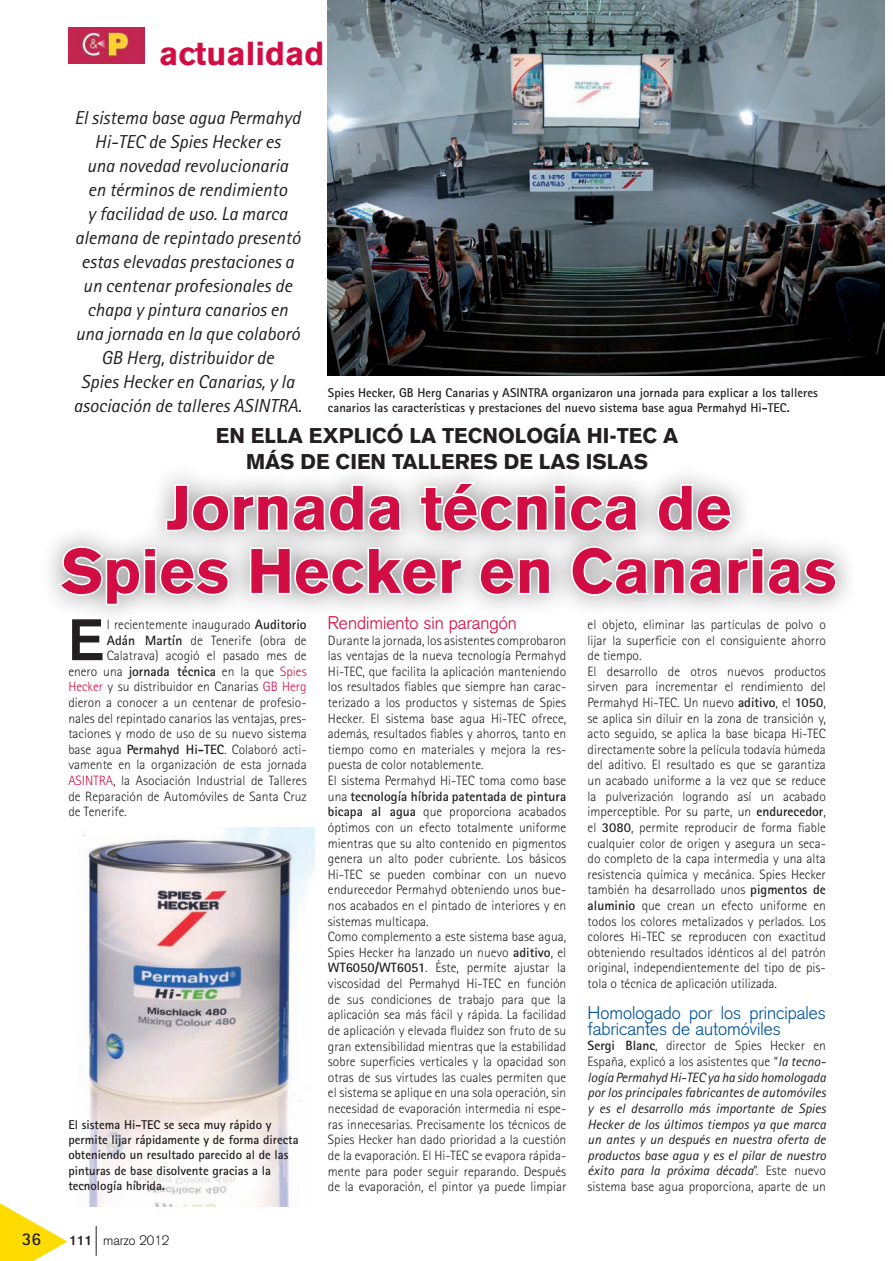
<style>
.page{position:relative;width:893px;height:1261px;background:#fff}
.page>*{position:absolute;margin:0;border:0;box-sizing:border-box;transform-origin:0 0}
.t1{font:900 61.65px/63.2px "Akzidenz Grotesk";color:#d20d44;text-align:center}
.t2{font:700 57.3px "Akzidenz Grotesk";color:#231f20}
.t3{font:700 33px "Akzidenz Grotesk BE";color:#d20d44}
.t4{font:900 21px/25.2px "Akzidenz Grotesk";color:#231f20;text-align:center}
.t5{font:italic 18.75px/24px "Rotis Sans Serif";color:#231f20;text-align:center}
.t6{font:300 18px/15.6px "Akzidenz Grotesk";color:#01529a}
.t7{font:300 18px "Akzidenz Grotesk";color:#d20d44}
.t8{font:700 18px "Rotis Sans Serif";color:#231f20}
.t9{font:300 13.5px/15.6px "Rotis Sans Serif";color:#231f20}
.t10{font:italic 13.5px/15.6px "Rotis Sans Serif";color:#231f20;text-align:justify}
.t11{font:300 13.5px "Akzidenz Grotesk";color:#231f20}
.t12{font:700 12.75px/15.3px "Rotis Sans Serif";color:#231f20}
.s1{font-weight:700}
.s2{font-weight:700;font-style:normal}
.s3{font-weight:300;font-style:normal}
.s4{color:#d20d44}
</style>
<div class="page">
<hr style="left:96px;top:1225px;width:1px;height:30px;background:#231f20">
<img style="left:68px;top:27px;width:76px;height:37px">
<div style="left:33px;top:457px;width:821px;height:169px;background:#231f20;opacity:.5"></div>
<svg style="left:164px;top:482px;width:240px;height:51px"></svg>
<svg style="left:418px;top:481px;width:222px;height:52px"></svg>
<svg style="left:655px;top:482px;width:79px;height:51px"></svg>
<svg style="left:57px;top:544px;width:175px;height:63px"></svg>
<svg style="left:248px;top:546px;width:216px;height:51px"></svg>
<svg style="left:477px;top:556px;width:75px;height:41px"></svg>
<svg style="left:569px;top:544px;width:269px;height:53px"></svg>
<img style="left:328px;top:0;width:555px;height:376px">
<img style="left:83px;top:827px;width:231px;height:379px">
<svg style="left:0;top:1203px;width:67px;height:58px"></svg>
<p class="t3" style="left:159px;top:35px;width:166px">actualidad</p>
<p class="t5" style="left:73px;top:105px;width:230px">El sistema base agua Permahyd<br>Hi-TEC de Spies Hecker es<br>una novedad revolucionaria<br>en términos de rendimiento<br>y facilidad de uso. La marca alemana de repintado presentó estas elevadas prestaciones a un centenar profesionales de chapa y pintura canarios en una jornada en la que colaboró<br>GB Herg, distribuidor de<br>Spies Hecker en Canarias, y la asociación de talleres ASINTRA.</p>
<p class="t12" style="left:328px;top:384px;width:491px">Spies Hecker, GB Herg Canarias y ASINTRA organizaron una jornada para explicar a los talleres canarios las características y prestaciones del nuevo sistema base agua Permahyd Hi-TEC.</p>
<p class="t4" style="left:216px;top:423px;width:464px">EN ELLA EXPLICÓ LA TECNOLOGÍA HI-TEC A<br>MÁS DE CIEN TALLERES DE LAS ISLAS</p>
<p class="t1" style="left:61px;top:476px;width:777px">JORNADA TÉCNICA DE<br>SPIES HECKER EN CANARIAS</p>
<p class="t9" style="left:587px;top:616px;width:240px">el objeto, eliminar las partículas de polvo o lijar la superficie con el consiguiente ahorro de tiempo.<br>El desarrollo de otros nuevos productos sirven para incrementar el rendimiento del Permahyd Hi-TEC. Un nuevo <span class="s1">aditivo</span>, el <span class="s1">1050</span>, se aplica sin diluir en la zona de transición y, acto seguido, se aplica la base bicapa Hi-TEC directamente sobre la película todavía húmeda del aditivo. El resultado es que se garantiza un acabado uniforme a la vez que se reduce la pulverización logrando así un acabado imperceptible. Por su parte, un <span class="s1">endurecedor</span>, el <span class="s1">3080</span>, permite reproducir de forma fiable cualquier color de origen y asegura un seca&shy;do completo de la capa intermedia y una alta resistencia química y mecánica. Spies Hecker también ha desarrollado unos <span class="s1">pigmentos de aluminio</span> que crean un efecto uniforme en todos los colores metalizados y perlados. Los colores Hi-TEC se reproducen con exactitud obteniendo resultados idénticos al del patrón original, independientemente del tipo de pis&shy;tola o técnica de aplicación utilizada.</p>
<p class="t6" style="left:587px;top:1005px;width:240px">Homologado por los principales fabricantes de automóviles</p>
<p class="t10" style="left:587px;top:1037px;width:240px"><span class="s2">Sergi Blanc</span><span class="s3">, director de Spies Hecker en España, explicó a los asistentes que “</span>la tecno&shy;logía Permahyd Hi-TEC ya ha sido homologada por los principales fabricantes de automóviles y es el desarrollo más importante de Spies Hecker de los últimos tiempos ya que marca un antes y un después en nuestra oferta de productos base agua y es el pilar de nuestro éxito para la próxima década<span class="s3">”. Este nuevo sistema base agua proporciona, aparte de un</span></p>
<p class="t7" style="left:328px;top:612px;width:190px">Rendimiento sin parangón</p>
<p class="t9" style="left:328px;top:632px;width:240px">Durante la jornada, los asistentes comprobaron las ventajas de la nueva tecnología Permahyd Hi-TEC, que facilita la aplicación manteniendo los resultados fiables que siempre han carac&shy;terizado a los productos y sistemas de Spies Hecker. El sistema base agua Hi-TEC ofrece, además, resultados fiables y ahorros, tanto en tiempo como en materiales y mejora la res&shy;puesta de color notablemente.<br>El sistema Permahyd Hi-TEC toma como base una <span class="s1">tecnología híbrida patentada de pintura bicapa al agua</span> que proporciona acabados óptimos con un efecto totalmente uniforme mientras que su alto contenido en pigmentos genera un alto poder cubriente. Los básicos Hi-TEC se pueden combinar con un nuevo endurecedor Permahyd obteniendo unos bue&shy;nos acabados en el pintado de interiores y en sistemas multicapa.<br>Como complemento a este sistema base agua, Spies Hecker ha lanzado un nuevo <span class="s1">aditivo</span>, el <span class="s1">WT6050/WT6051</span>. Éste, permite ajustar la viscosidad del Permahyd Hi-TEC en función de sus condiciones de trabajo para que la aplicación sea más fácil y rápida. La facilidad de aplicación y elevada fluidez son fruto de su gran extensibilidad mientras que la estabilidad sobre superficies verticales y la opacidad son otras de sus virtudes las cuales permiten que el sistema se aplique en una sola operación, sin necesidad de evaporación intermedia ni espe&shy;ras innecesarias. Precisamente los técnicos de Spies Hecker han dado prioridad a la cuestión de la evaporación. El Hi-TEC se evapora rápida&shy;mente para poder seguir reparando. Después de la evaporación, el pintor ya puede limpiar</p>
<p class="t2" style="left:68px;top:606px;width:37px">E</p>
<p class="t9" style="left:107px;top:616px;width:201px">l recientemente inaugurado <span class="s1">Auditorio</span></p>
<p class="t9" style="left:107px;top:632px;width:201px"><span class="s1">Adán Martín</span> de Tenerife (obra de</p>
<p class="t9" style="left:107px;top:647px;width:201px">Calatrava) acogió el pasado mes de</p>
<p class="t9" style="left:68px;top:663px;width:240px">enero una <span class="s1">jornada técnica</span> en la que <span class="s4">Spies</span></p>
<p class="t9" style="left:68px;top:679px;width:240px"><span class="s4">Hecker</span> y su distribuidor en Canarias <span class="s4">GB Herg</span></p>
<p class="t9" style="left:68px;top:694px;width:240px">dieron a conocer a un centenar de profesio-</p>
<p class="t9" style="left:68px;top:710px;width:240px">nales del repintado canarios las ventajas, pres-</p>
<p class="t9" style="left:68px;top:725px;width:240px">taciones y modo de uso de su nuevo sistema</p>
<p class="t9" style="left:68px;top:741px;width:240px">base agua <span class="s1">Permahyd Hi-TEC</span>. Colaboró acti-</p>
<p class="t9" style="left:68px;top:757px;width:240px">vamente en la organización de esta jornada</p>
<p class="t9" style="left:68px;top:772px;width:240px"><span class="s4">ASINTRA</span>, la Asociación Industrial de Talleres</p>
<p class="t9" style="left:68px;top:788px;width:240px">de Reparación de Automóviles de Santa Cruz</p>
<p class="t9" style="left:68px;top:803px;width:60px">de Tenerife.</p>
<p class="t12" style="left:68px;top:1116px;width:232px">El sistema Hi-TEC se seca muy rápido y permite lijar rápidamente y de forma directa obteniendo un resultado parecido al de las pinturas de base disolvente gracias a la tecnología híbrida.</p>
<p class="t8" style="left:22px;top:1226px;width:21px">36</p>
<p class="t11" style="left:69px;top:1231px;width:102px"><span class="s1">111</span> marzo 2012</p>
</div>
